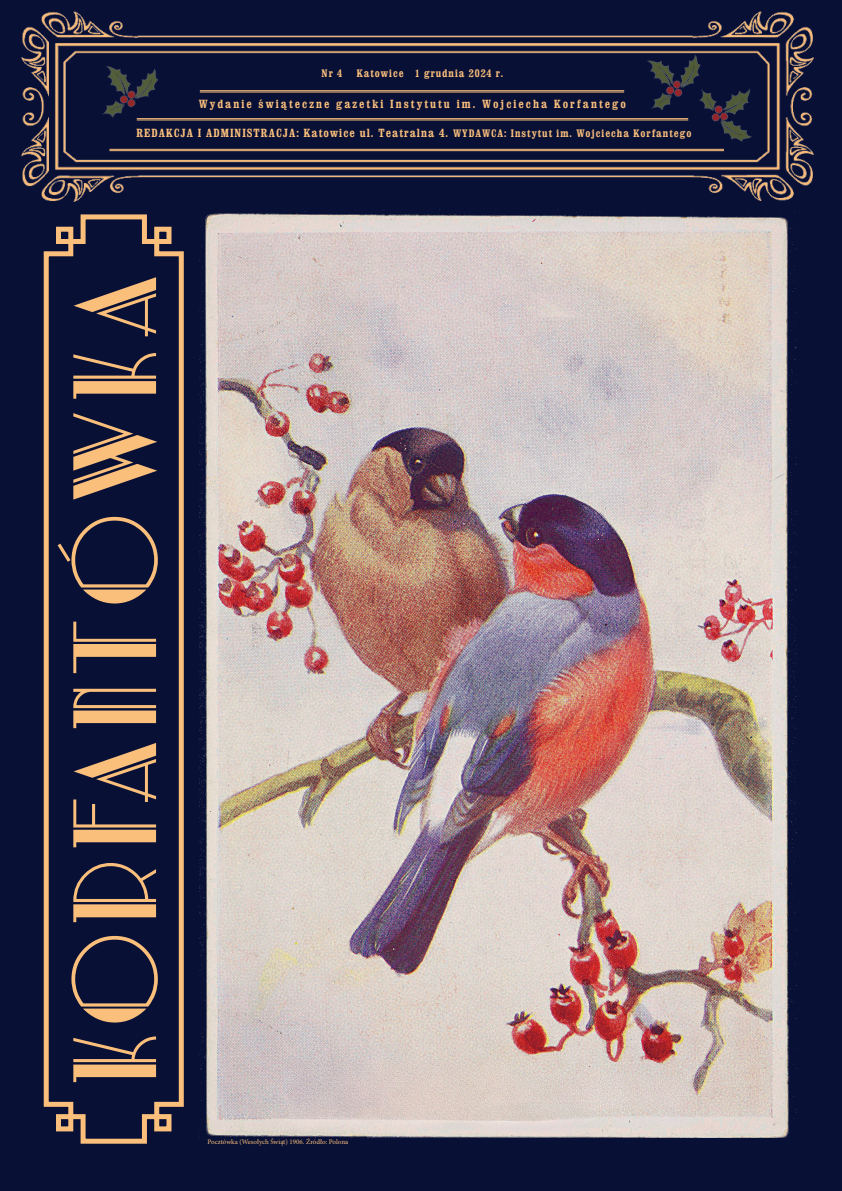
<style>
.page{position:relative;width:842px;height:1191px;background:#081035}
.page>*{position:absolute;margin:0;border:0;box-sizing:border-box;transform-origin:0 0}
.t1{font:110px "Park Lane";letter-spacing:.12em;color:#fbbf7c}
.t2{font:700 condensed 12px "Clarendon";letter-spacing:.09em;color:#fbbf7c}
.t3{font:700 condensed 12px "Clarendon";letter-spacing:.17em;color:#fbbf7c}
.t4{font:700 condensed 11px "Clarendon";letter-spacing:.09em;color:#fbbf7c}
.t5{font:7px "Minion Pro";color:#fbbf7c}
.s1{font-size:11px}
</style>
<div class="page">
<svg style="left:43px;top:214px;width:141px;height:930px"></svg>
<img style="left:200px;top:210px;width:597px;height:927px">
<img style="left:21px;top:11px;width:793px;height:199px">
<hr style="left:109px;top:149px;width:615px;height:1px;background:#fbbf7c">
<hr style="left:109px;top:150px;width:615px;height:1px;background:#fbbf7c">
<hr style="left:200px;top:90px;width:424px;height:1px;background:#fbbf7c">
<hr style="left:200px;top:91px;width:424px;height:1px;background:#fbbf7c">
<hr style="left:137px;top:118px;width:551px;height:1px;background:#fbbf7c">
<hr style="left:137px;top:119px;width:551px;height:1px;background:#fbbf7c">
<p class="t4" style="left:322px;top:66px;width:22px">Nr 4</p>
<p class="t4" style="left:357px;top:66px;width:148px">Katowice 1 grudnia 2024 r.</p>
<p class="t3" style="left:199px;top:97px;width:428px">Wydanie świąteczne gazetki Instytutu im. Wojciecha Korfantego</p>
<p class="t2" style="left:136px;top:125px;width:557px">REDAKCJA I ADMINISTRACJA: Katowice ul. Teatralna 4. <span class="s1">WYDAWCA: Instytut im. Wojciecha Korfantego</span></p>
<h1 class="t1" style="left:58px;top:1083px;width:808px;rotate:-90deg">KORFANTÓWKA</h1>
<p class="t5" style="left:208px;top:1136px;width:142px">Pocztówka (Wesołych Świąt) 1906. Źródło: Polona</p>
</div>
